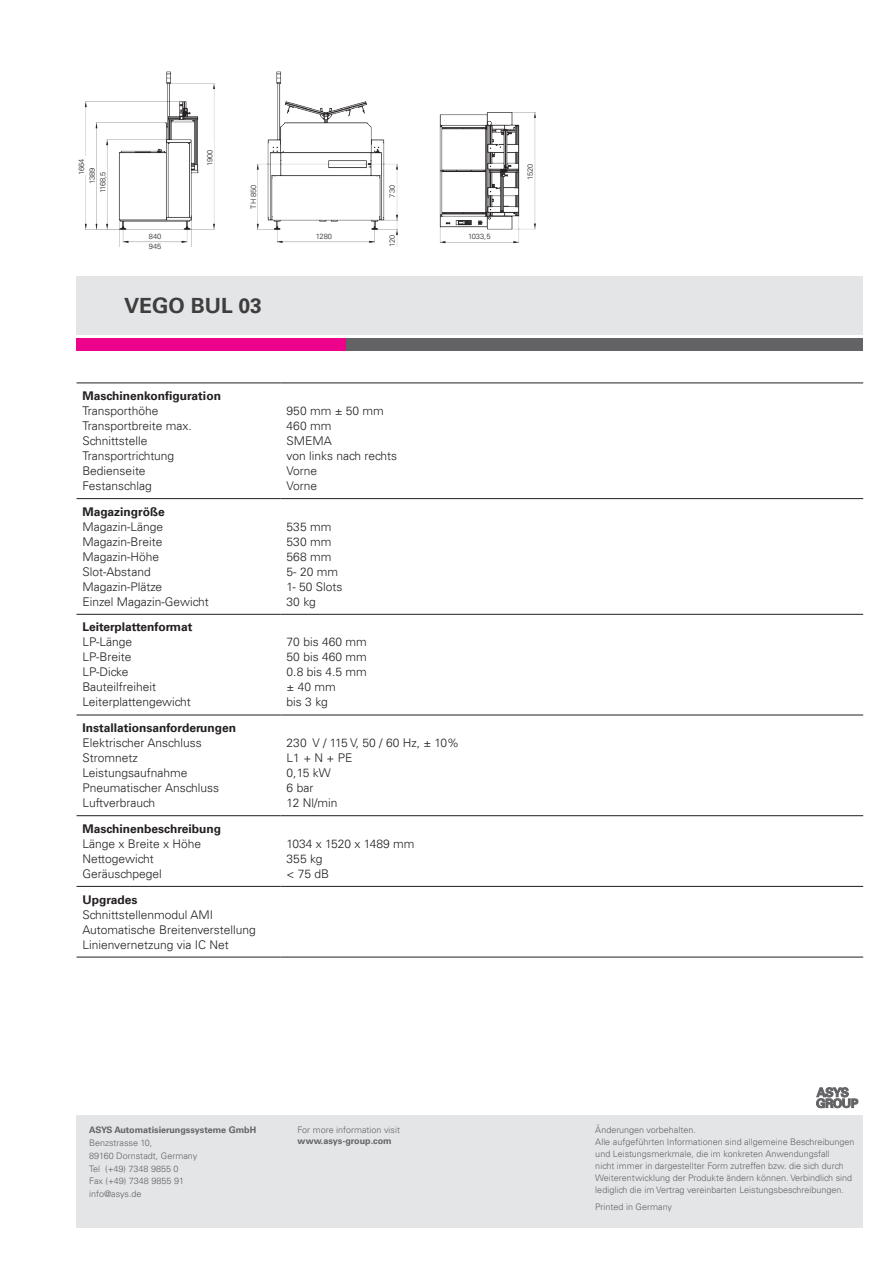
<style>
.page{position:relative;width:893px;height:1263px;background:#fff}
.page>*{position:absolute;margin:0;border:0;box-sizing:border-box;transform-origin:0 0}
.t1{font:700 21px "Univers LT";color:#3e3e3f}
.t2{font:300 12px/15px "Univers LT";color:#231f20}
.t3{font:700 12px "Univers LT";color:#231f20}
.t4{font:300 9px/12px "Univers LT";color:#636366}
.t5{font:700 9px "Univers LT";color:#636366}
.t6{font:300 7.5px "Univers LT";color:#231f20}
</style>
<div class="page">
<div style="left:77px;top:338px;width:270px;height:13px;background:#ed028c"></div>
<div style="left:347px;top:338px;width:516px;height:13px;background:#636366"></div>
<div style="left:77px;top:276px;width:786px;height:59px;background:#e4e5e7"></div>
<svg style="left:816px;top:1087px;width:42px;height:21px"></svg>
<div style="left:77px;top:1115px;width:786px;height:113px;background:#e4e5e7"></div>
<img style="left:85px;top:72px;width:451px;height:175px">
<hr style="left:77px;top:383px;width:204px;height:1px;background:#231f20">
<hr style="left:281px;top:383px;width:582px;height:1px;background:#231f20">
<hr style="left:77px;top:498px;width:204px;height:1px;background:#231f20">
<hr style="left:281px;top:498px;width:582px;height:1px;background:#231f20">
<hr style="left:77px;top:614px;width:204px;height:1px;background:#231f20">
<hr style="left:281px;top:614px;width:582px;height:1px;background:#231f20">
<hr style="left:77px;top:715px;width:204px;height:1px;background:#231f20">
<hr style="left:281px;top:715px;width:582px;height:1px;background:#231f20">
<hr style="left:77px;top:815px;width:204px;height:1px;background:#231f20">
<hr style="left:281px;top:815px;width:582px;height:1px;background:#231f20">
<hr style="left:77px;top:886px;width:204px;height:1px;background:#231f20">
<hr style="left:281px;top:886px;width:582px;height:1px;background:#231f20">
<hr style="left:77px;top:957px;width:204px;height:1px;background:#231f20">
<hr style="left:281px;top:957px;width:582px;height:1px;background:#231f20">
<div style="left:149px;top:243px;width:15px;height:7px;background:#fff"></div>
<div style="left:149px;top:234px;width:15px;height:6px;background:#fff"></div>
<div style="left:90px;top:166px;width:6px;height:18px;background:#fff"></div>
<div style="left:100px;top:169px;width:7px;height:24px;background:#fff"></div>
<div style="left:207px;top:141px;width:7px;height:25px;background:#fff"></div>
<div style="left:251px;top:184px;width:6px;height:25px;background:#fff"></div>
<div style="left:316px;top:234px;width:24px;height:6px;background:#fff"></div>
<div style="left:468px;top:234px;width:25px;height:6px;background:#fff"></div>
<div style="left:389px;top:234px;width:7px;height:13px;background:#fff"></div>
<div style="left:389px;top:184px;width:7px;height:14px;background:#fff"></div>
<div style="left:527px;top:160px;width:7px;height:20px;background:#fff"></div>
<p class="t6" style="left:77px;top:175px;width:18px;rotate:-90deg">1664</p>
<p class="t6" style="left:88px;top:184px;width:18px;rotate:-90deg">1389</p>
<p class="t6" style="left:98px;top:193px;width:23px;rotate:-90deg">1168,5</p>
<p class="t6" style="left:149px;top:232px;width:14px">840</p>
<p class="t6" style="left:149px;top:242px;width:14px">945</p>
<p class="t6" style="left:205px;top:166px;width:18px;rotate:-90deg">1900</p>
<p class="t6" style="left:249px;top:209px;width:26px;rotate:-90deg">TH 850</p>
<h1 class="t1" style="left:124px;top:294px;width:139px">VEGO BUL 03</h1>
<p class="t6" style="left:388px;top:198px;width:14px;rotate:-90deg">730</p>
<p class="t6" style="left:316px;top:232px;width:18px">1280</p>
<p class="t6" style="left:468px;top:232px;width:24px">1033,5</p>
<p class="t6" style="left:388px;top:247px;width:14px;rotate:-90deg">120</p>
<p class="t3" style="left:83px;top:389px;width:140px">Maschinenkonfiguration</p>
<p class="t2" style="left:83px;top:403px;width:111px">Transporthöhe<br>Transportbreite max.<br>Schnittstelle<br>Transportrichtung<br>Bedienseite<br>Festanschlag</p>
<p class="t2" style="left:287px;top:403px;width:112px">950 mm ± 50 mm<br>460 mm<br>SMEMA<br>von links nach rechts<br>Vorne<br>Vorne</p>
<p class="t3" style="left:83px;top:504px;width:84px">Magazingröße</p>
<p class="t2" style="left:83px;top:519px;width:128px">Magazin-Länge<br>Magazin-Breite<br>Magazin-Höhe<br>Slot-Abstand<br>Magazin-Plätze<br>Einzel Magazin-Gewicht</p>
<p class="t2" style="left:287px;top:519px;width:57px">535 mm<br>530 mm<br>568 mm<br>5- 20 mm<br>1- 50 Slots<br>30 kg</p>
<p class="t3" style="left:83px;top:620px;width:112px">Leiterplattenformat</p>
<p class="t2" style="left:83px;top:635px;width:110px">LP-Länge<br>LP-Breite<br>LP-Dicke<br>Bauteilfreiheit<br>Leiterplattengewicht</p>
<p class="t2" style="left:287px;top:635px;width:82px">70 bis 460 mm<br>50 bis 460 mm<br>0.8 bis 4.5 mm ± 40 mm<br>bis 3 kg</p>
<p class="t3" style="left:83px;top:721px;width:155px">Installationsanforderungen</p>
<p class="t2" style="left:83px;top:735px;width:138px">Elektrischer Anschluss<br>Stromnetz<br>Leistungsaufnahme<br>Pneumatischer Anschluss<br>Luftverbrauch</p>
<p class="t2" style="left:287px;top:735px;width:174px">230 V / 115 V, 50 / 60 Hz, ± 10%<br>L1 + N + PE<br>0,15 kW<br>6 bar<br>12 Nl/min</p>
<p class="t3" style="left:83px;top:822px;width:140px">Maschinenbeschreibung</p>
<p class="t2" style="left:83px;top:836px;width:120px">Länge x Breite x Höhe<br>Nettogewicht<br>Geräuschpegel</p>
<p class="t2" style="left:287px;top:836px;width:129px">1034 x 1520 x 1489 mm<br>355 kg<br>&lt; 75 dB</p>
<p class="t3" style="left:83px;top:892px;width:57px">Upgrades</p>
<p class="t2" style="left:83px;top:907px;width:175px">Schnittstellenmodul AMI<br>Automatische Breitenverstellung<br>Linienvernetzung via IC Net</p>
<p class="t6" style="left:525px;top:180px;width:18px;rotate:-90deg">1520</p>
<p class="t5" style="left:89px;top:1125px;width:169px">ASYS Automatisierungssysteme GmbH</p>
<p class="t4" style="left:89px;top:1136px;width:110px;line-height:12.8px">Benzstrasse 10,<br>89160 Dornstadt, Germany<br>Tel (+49) 7348 9855 0<br>Fax (+49) 7348 9855 91 info@asys.de</p>
<p class="t4" style="left:298px;top:1124px;width:104px">For more information visit</p>
<p class="t5" style="left:298px;top:1136px;width:96px">www.asys-group.com</p>
<p class="t4" style="left:595px;top:1124px;width:261px">Änderungen vorbehalten.<br>Alle aufgeführten Informationen sind allgemeine Beschreibungen und Leistungsmerkmale, die im konkreten Anwendungsfall<br>nicht immer in dargestellter Form zutreffen bzw. die sich durch Weiterentwicklung der Produkte ändern können. Verbindlich sind lediglich die im Vertrag vereinbarten Leistungsbeschreibungen.</p>
<p class="t4" style="left:595px;top:1200px;width:78px">Printed in Germany</p>
</div>
